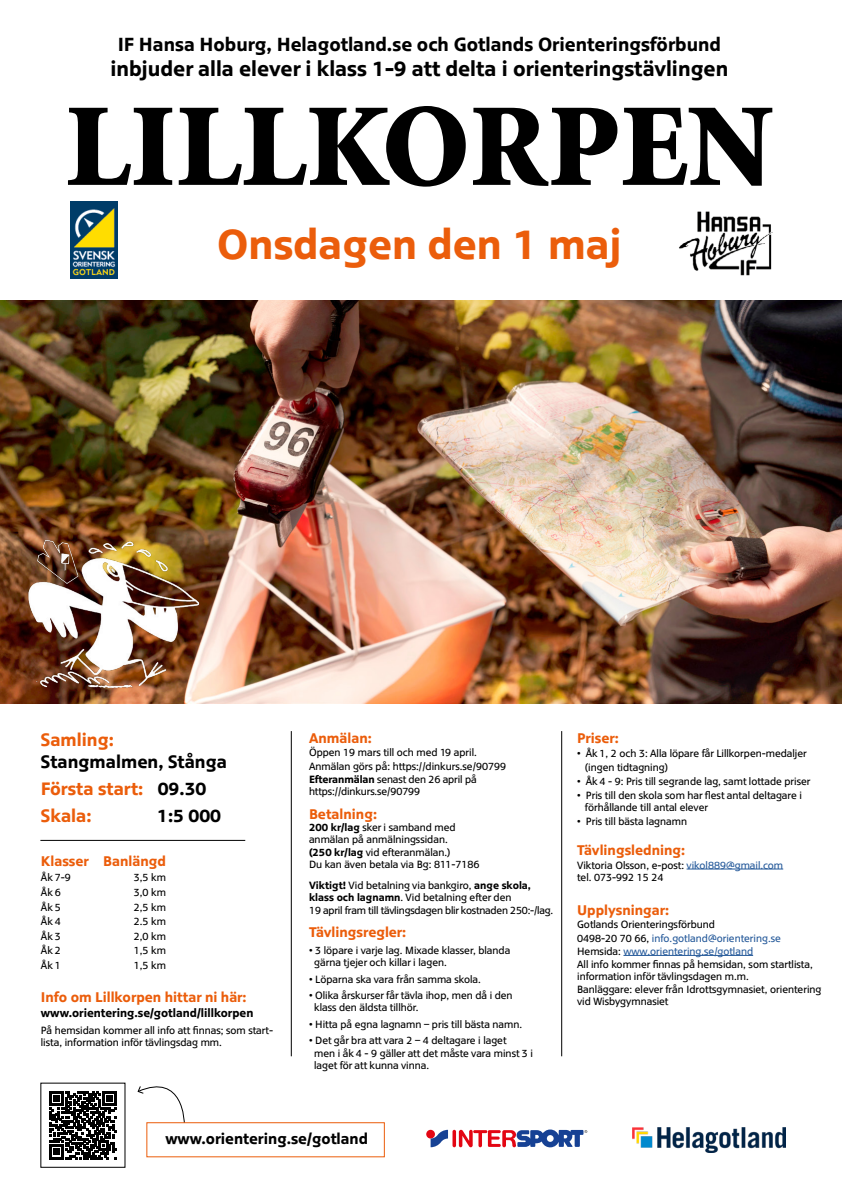
<style>
.page{position:relative;width:842px;height:1191px;background:#fff}
.page>*{position:absolute;margin:0;border:0;box-sizing:border-box;transform-origin:0 0}
.t1{font:900 118.6px "Minion";color:#000}
.t2{font:700 41.3px "MINI Type";color:#eb5d0b}
.t3{font:700 20.8px "MINI Type";color:#000}
.t4{font:700 18.7px "MINI Type";color:#000}
.t5{font:700 17.7px/27.2px "MINI Type";color:#000}
.t6{font:700 17.7px "MINI Type";color:#eb5d0b}
.t7{font:700 15.1px "MINI Type";color:#000}
.t8{font:700 13.8px "MINI Type";color:#eb5d0b}
.t9{font:700 11.6px "MINI Type";color:#000}
.t10{font:10.4px/12.4px "MINI Type";color:#000}
.t11{font:10.4px/12.5px "MINI Type";letter-spacing:-.02em;color:#000}
.t12{font:10.4px/13.6px "MINI Type";color:#275b9b}
.s1{color:#eb5d0b}
.s2{font-weight:700}
.s3{color:#275b9b}
.s4{color:#000}
</style>
<div class="page">
<img style="left:0;top:300px;width:842px;height:403px">
<hr style="left:686px;top:869px;width:97px;height:1px;background:#275b9b">
<hr style="left:623px;top:955px;width:130px;height:1px;background:#275b9b">
<div style="left:426px;top:1129px;width:9px;height:9px;background:#e30613;border-radius:50%"></div>
<svg style="left:431px;top:1129px;width:17px;height:18px"></svg>
<svg style="left:452px;top:1129px;width:4px;height:18px"></svg>
<svg style="left:459px;top:1129px;width:128px;height:18px"></svg>
<img style="left:71px;top:201px;width:46px;height:78px">
<img style="left:14px;top:534px;width:196px;height:165px">
<hr style="left:291px;top:731px;width:1px;height:325px;background:#000">
<hr style="left:561px;top:731px;width:1px;height:325px;background:#000">
<hr style="left:40px;top:840px;width:205px;height:1px;background:#000">
<svg style="left:49px;top:1091px;width:68px;height:68px"></svg>
<svg style="left:137px;top:1086px;width:48px;height:36px"></svg>
<img style="left:632px;top:1127px;width:153px;height:25px">
<div style="left:146px;top:1122px;width:239px;height:35px;border:1px solid #eb5d0b"></div>
<img style="left:679px;top:211px;width:93px;height:64px">
<h3 class="t4" style="left:118px;top:33px;width:605px">IF Hansa Hoburg, Helagotland.se och Gotlands Orienteringsförbund</h3>
<h3 class="t3" style="left:110px;top:56px;width:619px">inbjuder alla elever i klass 1-9 att delta i orienteringstävlingen</h3>
<h1 class="t1" style="left:65px;top:87px;width:710px">LILLKORPEN</h1>
<h2 class="t2" style="left:217px;top:221px;width:406px">Onsdagen den 1 maj</h2>
<h3 class="t6" style="left:41px;top:730px;width:75px">Samling:</h3>
<h3 class="t5" style="left:41px;top:747px;width:188px">Stangmalmen, Stånga<br><span class="s1">Första start:</span> 09.30<br><span class="s1">Skala:</span></h3>
<h3 class="t5" style="left:157px;top:802px;width:65px">1:5 000</h3>
<h3 class="t8" style="left:41px;top:853px;width:127px">Klasser Banlängd</h3>
<p class="t10" style="left:41px;top:871px;width:31px">Åk 7-9</p>
<p class="t10" style="left:134px;top:871px;width:34px">3,5 km</p>
<p class="t10" style="left:41px;top:886px;width:21px">Åk6</p>
<p class="t10" style="left:134px;top:886px;width:34px">3,0 km</p>
<p class="t10" style="left:41px;top:900px;width:21px">Åk5</p>
<p class="t10" style="left:134px;top:900px;width:34px">2,5 km</p>
<p class="t10" style="left:41px;top:915px;width:21px">Åk4</p>
<p class="t10" style="left:134px;top:915px;width:34px">2.5 km</p>
<p class="t10" style="left:41px;top:929px;width:21px">Åk3</p>
<p class="t10" style="left:134px;top:929px;width:34px">2,0 km</p>
<p class="t10" style="left:41px;top:944px;width:21px">Åk2</p>
<p class="t10" style="left:134px;top:944px;width:34px">1,5 km</p>
<p class="t10" style="left:41px;top:958px;width:21px">Åk1</p>
<p class="t10" style="left:134px;top:958px;width:34px">1,5 km</p>
<h3 class="t8" style="left:41px;top:989px;width:207px">Info om Lillkorpen hittar ni här:</h3>
<p class="t9" style="left:41px;top:1005px;width:214px">www.orientering.se/gotland/lillkorpen</p>
<p class="t10" style="left:41px;top:1024px;width:234px">På hemsidan kommer all info att finnas; som start&shy;lista, information inför tävlingsdag mm.</p>
<h3 class="t8" style="left:309px;top:730px;width:64px">Anmälan:</h3>
<p class="t10" style="left:309px;top:745px;width:199px;line-height:14.5px">Öppen 19 mars till och med 19 april.<br>Anmälan görs på: https://dinkurs.se/90799</p>
<p class="t10" style="left:309px;top:773px;width:169px"><span class="s2">Efteranmälan</span> senast den 26 april på https://dinkurs.se/90799</p>
<h3 class="t8" style="left:309px;top:805px;width:70px">Betalning:</h3>
<p class="t10" style="left:309px;top:821px;width:172px"><span class="s2">200 kr/lag</span> sker i samband med anmälan på anmälningssidan.<br><span class="s2">(250 kr/lag</span> vid efteranmälan.)<br>Du kan även betala via Bg: 811-7186</p>
<p class="t11" style="left:309px;top:879px;width:246px"><span class="s2">Viktigt!</span> Vid betalning via bankgiro, <span class="s2">ange skola, klass och lagnamn</span>. Vid betalning efter den<br>19 april fram till tävlingsdagen blir kostnaden 250:-/lag.</p>
<h3 class="t8" style="left:309px;top:924px;width:99px">Tävlingsregler:</h3>
<p class="t10" style="left:314px;top:943px;width:198px;text-indent:-5px">• 3 löpare i varje lag. Mixade klasser, blanda gärna tjejer och killar i lagen.</p>
<p class="t10" style="left:309px;top:972px;width:173px">• Löparna ska vara från samma skola.</p>
<p class="t10" style="left:314px;top:989px;width:200px;text-indent:-5px">• Olika årskurser får tävla ihop, men då i den klass den äldsta tillhör.</p>
<p class="t10" style="left:309px;top:1018px;width:215px">• Hitta på egna lagnamn – pris till bästa namn.</p>
<p class="t10" style="left:314px;top:1034px;width:220px;text-indent:-5px">• Det går bra att vara 2 – 4 deltagare i laget<br>men i åk 4 - 9 gäller att det måste vara minst 3 i laget för att kunna vinna.</p>
<h3 class="t8" style="left:577px;top:730px;width:43px">Priser:</h3>
<p class="t10" style="left:585px;top:746px;width:223px;line-height:13.8px;text-indent:-8px">• Åk 1, 2 och 3: Alla löpare får Lillkorpen-medaljer (ingen tidtagning)</p>
<p class="t10" style="left:577px;top:775px;width:235px">• Åk 4 - 9: Pris till segrande lag, samt lottade priser</p>
<p class="t10" style="left:585px;top:789px;width:219px;text-indent:-8px">• Pris till den skola som har flest antal deltagare i förhållande till antal elever</p>
<p class="t10" style="left:577px;top:815px;width:111px">• Pris till bästa lagnamn</p>
<h3 class="t8" style="left:577px;top:842px;width:110px">Tävlingsledning:</h3>
<p class="t10" style="left:577px;top:859px;width:208px">Viktoria Olsson, e-post: <span class="s3">vikol889@gmail.com </span>tel. 073-992 15 24</p>
<h3 class="t8" style="left:577px;top:901px;width:94px">Upplysningar:</h3>
<p class="t12" style="left:577px;top:917px;width:205px"><span class="s4">Gotlands Orienteringsförbund<br>0498-20 70 66,</span> info.gotland@orientering.se<br><span class="s4">Hemsida:</span> www.orientering.se/gotland</p>
<p class="t10" style="left:577px;top:958px;width:246px">All info kommer finnas på hemsidan, som startlista, information inför tävlingsdagen m.m.<br>Banläggare: elever från Idrottsgymnasiet, orientering vid Wisbygymnasiet</p>
<h3 class="t7" style="left:165px;top:1130px;width:204px">www.orientering.se/gotland</h3>
</div>
